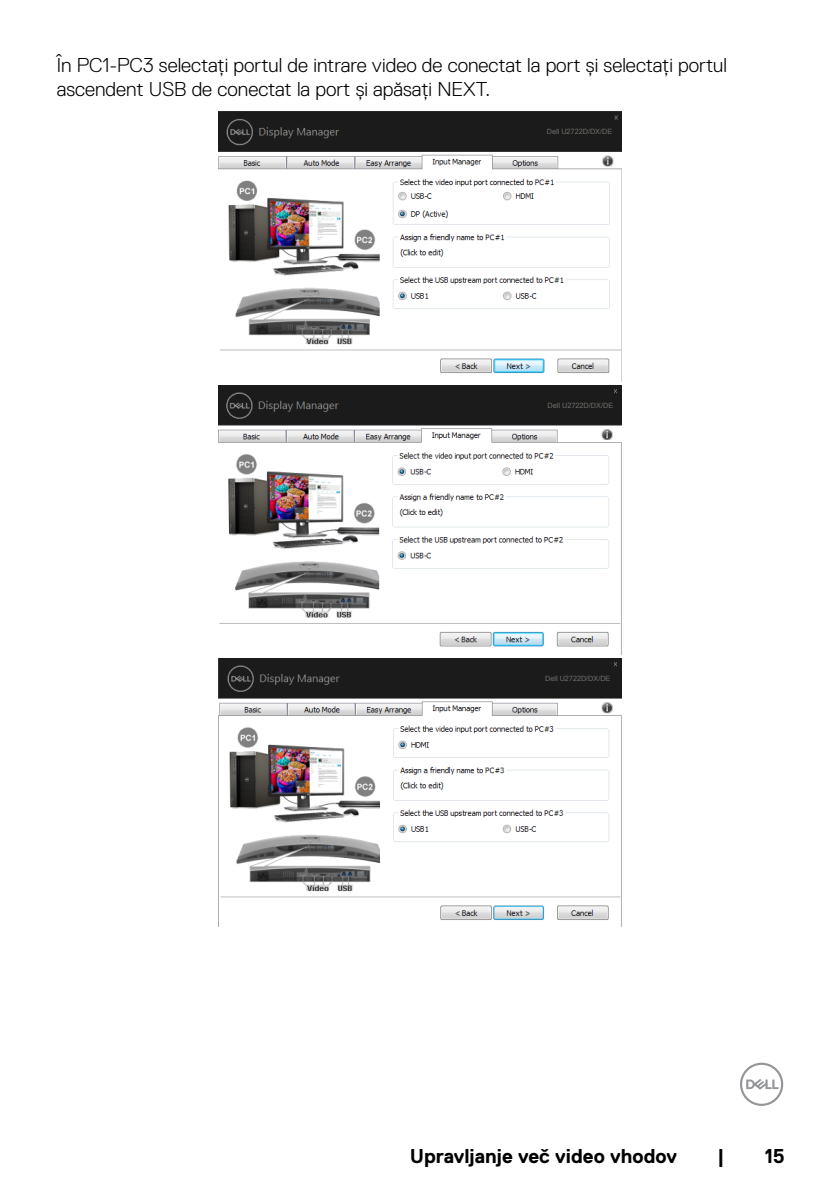
<style>
.page{position:relative;width:840px;height:1191px;background:#fff}
.page>*{position:absolute;margin:0;border:0;box-sizing:border-box;transform-origin:0 0}
.t1{font:300 20px/24px "Dell Replica";color:#000}
.t2{font:700 20px "Dell Replica";color:#000}
.t3{font:7.2px "Microsoft Sans Serif";color:#6f6f6b}
</style>
<div class="page">
<svg style="left:740px;top:1062px;width:42px;height:44px"></svg>
<img style="left:218px;top:111px;width:403px;height:262px">
<div style="left:543px;top:127px;width:71px;height:10px;background:#1b1b1b"></div>
<img style="left:218px;top:385px;width:403px;height:262px">
<div style="left:543px;top:401px;width:72px;height:10px;background:#1b1b1b"></div>
<img style="left:218px;top:659px;width:403px;height:267px">
<div style="left:541px;top:674px;width:71px;height:10px;background:#1b1b1b"></div>
<p class="t1" style="left:57px;top:53px;width:671px">În PC1-PC3 selectați portul de intrare video de conectat la port și selectați portul ascendent USB de conectat la port și apăsați NEXT.</p>
<p class="t3" style="left:546px;top:127px;width:67px">Dell U2722D/DX/DE</p>
<p class="t3" style="left:547px;top:400px;width:67px">Dell U2722D/DX/DE</p>
<p class="t3" style="left:545px;top:674px;width:67px">Dell U2722D/DX/DE</p>
<p class="t2" style="left:409px;top:1144px;width:269px">Upravljanje več video vhodov</p>
<p class="t2" style="left:717px;top:1144px;width:9px">|</p>
<p class="t2" style="left:764px;top:1144px;width:22px">15</p>
</div>
